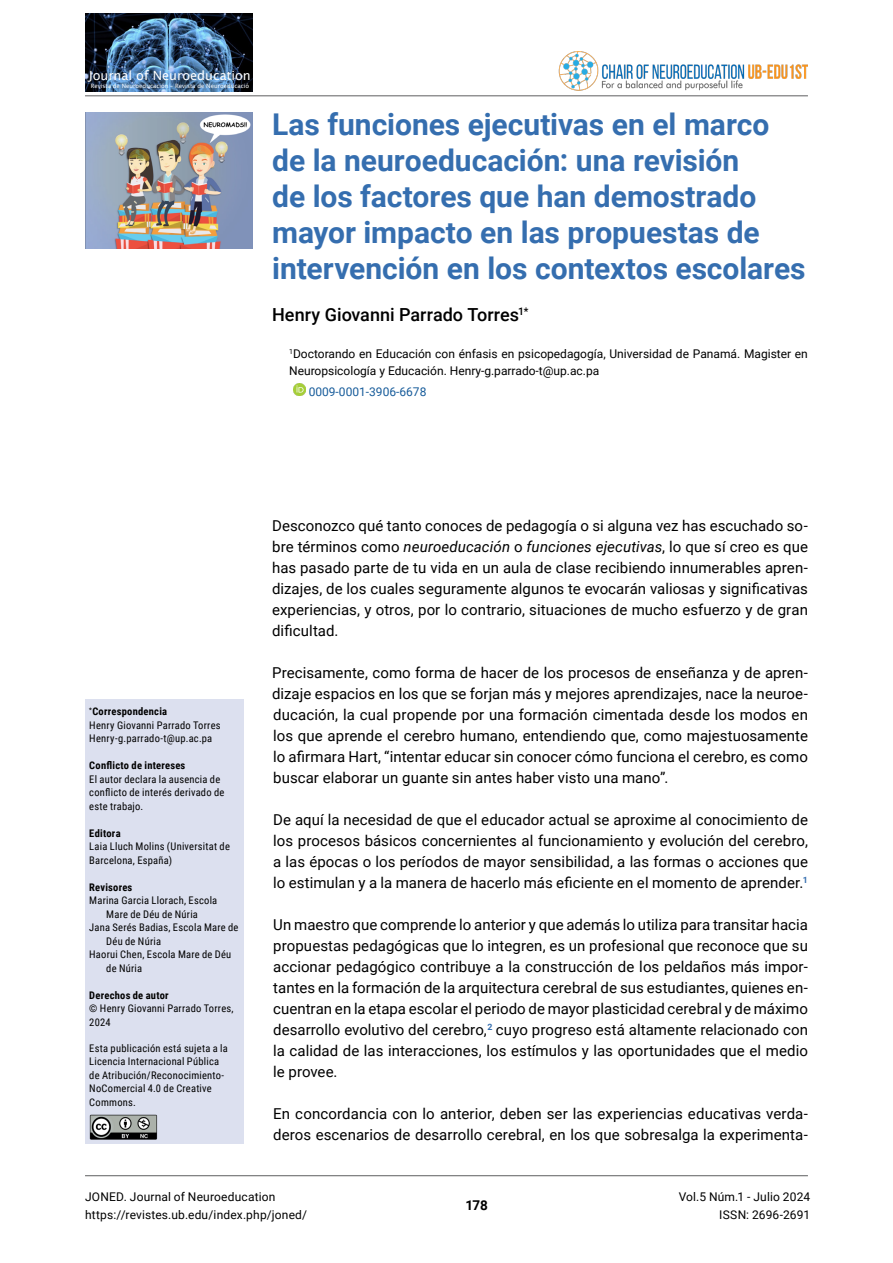
<style>
.page{position:relative;width:893px;height:1263px;background:#fff}
.page>*{position:absolute;margin:0;border:0;box-sizing:border-box;transform-origin:0 0}
.t1{font:700 30px/36px "Roboto";letter-spacing:-.005em;color:#356eaf}
.t2{font:500 18px "Roboto";color:#000}
.t3{font:15px/21px "Roboto";letter-spacing:.005em;color:#000;text-align:justify}
.t4{font:700 13.5px "Roboto";color:#000}
.t5{font:12.75px "Lucida Sans";color:#fff}
.t6{font:12px/18px "Roboto";color:#000}
.t7{font:12px "Roboto";color:#165b9a}
.t8{font:10.5px/13.5px "Roboto Condensed";letter-spacing:.02em;color:#000}
.t9{font:700 10.5px "Roboto Condensed";letter-spacing:.02em;color:#000}
.t10{font:6px "Lucida Sans";color:#fff}
.s1{font-weight:700}
.s2{font-style:italic}
</style>
<div class="page">
<hr style="left:85px;top:1175px;width:723px;height:1px;background:#707172">
<hr style="left:85px;top:95px;width:723px;height:1px;background:#707172">
<svg style="left:293px;top:383px;width:13px;height:13px"></svg>
<img style="left:85px;top:14px;width:167px;height:78px">
<img style="left:558px;top:52px;width:250px;height:39px">
<div style="left:85px;top:700px;width:158px;height:444px;background:#dce0ef"></div>
<img style="left:89px;top:1114px;width:68px;height:25px">
<img style="left:85px;top:113px;width:167px;height:135px">
<p class="t5" style="left:89px;top:68px;width:164px">Journal of Neuroeducation</p>
<p class="t10" style="left:91px;top:83px;width:160px">Revista de Neuroeducación – Revista de Neuroeducació</p>
<h1 class="t1" style="left:272px;top:105px;width:535px">Las funciones ejecutivas en el marco de la neuroeducación: una revisión<br>de los factores que han demostrado mayor impacto en las propuestas de intervención en los contextos escolares</h1>
<p class="t2" style="left:272px;top:302px;width:258px">Henry Giovanni Parrado Torres<sup>1*</sup></p>
<p class="t6" style="left:289px;top:345px;width:520px;line-height:16.5px"><sup>1</sup>Doctorando en Educación con énfasis en psicopedagogía, Universidad de Panamá. Magister en<br>Neuropsicología y Educación. Henry-g.parrado-t@up.ac.pa</p>
<p class="t7" style="left:309px;top:383px;width:119px">0009-0001-3906-6678</p>
<p class="t8" style="left:89px;top:704px;width:133px"><sup>*</sup><span class="s1">Correspondencia<br></span>Henry Giovanni Parrado Torres<br>Henry-g.parrado-t@up.ac.pa</p>
<p class="t9" style="left:89px;top:758px;width:98px">Conflicto de intereses</p>
<p class="t8" style="left:89px;top:772px;width:137px">El autor declara la ausencia de conflicto de interés derivado de este trabajo.</p>
<p class="t9" style="left:89px;top:825px;width:33px">Editora</p>
<p class="t8" style="left:89px;top:839px;width:142px">Laia Lluch Molins (Universitat de<br>Barcelona, España)</p>
<p class="t9" style="left:89px;top:879px;width:45px">Revisores</p>
<p class="t8" style="left:89px;top:893px;width:129px">Marina Garcia Llorach, Escola</p>
<p class="t8" style="left:106px;top:907px;width:93px">Mare de Déu de Núria</p>
<p class="t8" style="left:89px;top:920px;width:151px">Jana Serés Badias, Escola Mare de</p>
<p class="t8" style="left:106px;top:934px;width:56px">Déu de Núria</p>
<p class="t8" style="left:89px;top:947px;width:144px">Haorui Chen, Escola Mare de Déu</p>
<p class="t8" style="left:106px;top:961px;width:37px">de Núria</p>
<p class="t9" style="left:89px;top:987px;width:81px">Derechos de autor</p>
<p class="t8" style="left:89px;top:1001px;width:146px">© Henry Giovanni Parrado Torres,<br>2024</p>
<p class="t8" style="left:89px;top:1041px;width:140px">Esta publicación está sujeta a la<br>Licencia Internacional Pública de Atribución/Reconocimiento-<br>NoComercial 4.0 de Creative<br>Commons.</p>
<p class="t3" style="left:272px;top:514px;width:537px">Desconozco qué tanto conoces de pedagogía o si alguna vez has escuchado so&shy;bre términos como <span class="s2">neuroeducación</span> o <span class="s2">funciones ejecutivas</span>, lo que sí creo es que has pasado parte de tu vida en un aula de clase recibiendo innumerables apren&shy;dizajes, de los cuales seguramente algunos te evocarán valiosas y significativas experiencias, y otros, por lo contrario, situaciones de mucho esfuerzo y de gran dificultad.</p>
<p class="t3" style="left:272px;top:661px;width:537px">Precisamente, como forma de hacer de los procesos de enseñanza y de apren&shy;dizaje espacios en los que se forjan más y mejores aprendizajes, nace la neuroe&shy;ducación, la cual propende por una formación cimentada desde los modos en los que aprende el cerebro humano, entendiendo que, como majestuosamente lo afirmara Hart, “intentar educar sin conocer cómo funciona el cerebro, es como buscar elaborar un guante sin antes haber visto una mano”.</p>
<p class="t3" style="left:273px;top:808px;width:536px">De aquí la necesidad de que el educador actual se aproxime al conocimiento de los procesos básicos concernientes al funcionamiento y evolución del cerebro, a las épocas o los períodos de mayor sensibilidad, a las formas o acciones que lo estimulan y a la manera de hacerlo más eficiente en el momento de aprender.<sup>1</sup></p>
<p class="t3" style="left:273px;top:913px;width:536px">Un maestro que comprende lo anterior y que además lo utiliza para transitar hacia propuestas pedagógicas que lo integren, es un profesional que reconoce que su accionar pedagógico contribuye a la construcción de los peldaños más impor&shy;tantes en la formación de la arquitectura cerebral de sus estudiantes, quienes en&shy;cuentran en la etapa escolar el periodo de mayor plasticidad cerebral y de máximo desarrollo evolutivo del cerebro,<sup>2</sup> cuyo progreso está altamente relacionado con la calidad de las interacciones, los estímulos y las oportunidades que el medio le provee.</p>
<p class="t3" style="left:273px;top:1102px;width:536px">En concordancia con lo anterior, deben ser las experiencias educativas verda&shy;deros escenarios de desarrollo cerebral, en los que sobresalga la experimenta-</p>
<p class="t6" style="left:85px;top:1187px;width:224px">JONED. Journal of Neuroeducation https://revistes.ub.edu/index.php/joned/</p>
<p class="t6" style="left:679px;top:1187px;width:133px;text-align:right">Vol.5 Núm.1 - Julio 2024<br>ISSN: 2696-2691</p>
<p class="t4" style="left:466px;top:1196px;width:24px">178</p>
</div>
